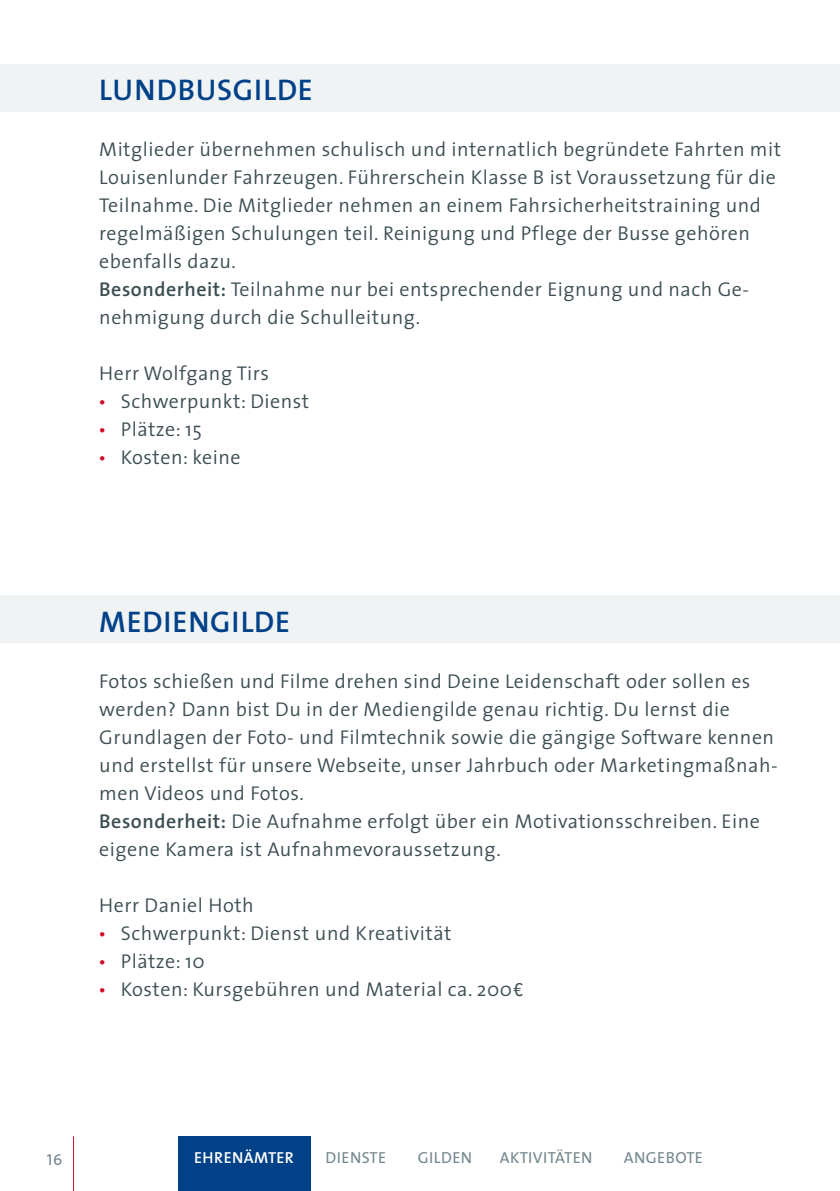
<style>
.page{position:relative;width:840px;height:1191px;background:#fff}
.page>*{position:absolute;margin:0;border:0;box-sizing:border-box;transform-origin:0 0}
.t1{font:600 30px "The Sans";letter-spacing:.025em;color:#004188}
.t2{font:300 20px/28px "The Sans";letter-spacing:.025em;color:#3c4e53}
.t3{font:16px "The Sans";letter-spacing:.025em;color:#74868e}
.t4{font:600 16px "The Sans";letter-spacing:.025em;color:#fff}
.t5{font:16px "The Sans Caps";color:#74868e}
.s1{font-weight:600}
.s2{font-weight:900;color:#cd0d26}
.s3{font-family:"Officina Sans ITC Pro";font-weight:400}
</style>
<div class="page">
<h1 class="t1" style="left:99px;top:65px;width:215px">LUNDBUSGILDE</h1>
<p class="t2" style="left:99px;top:135px;width:683px">Mitglieder übernehmen schulisch und internatlich begründete Fahrten mit Louisenlunder Fahrzeugen. Führerschein Klasse B ist Voraussetzung für die Teilnahme. Die Mitglieder nehmen an einem Fahrsicherheitstraining und regelmäßigen Schulungen teil. Reinigung und Pflege der Busse gehören ebenfalls dazu.<br><span class="s1">Besonderheit:</span> Teilnahme nur bei entsprechender Eignung und nach Ge&shy;nehmigung durch die Schulleitung.</p>
<p class="t2" style="left:99px;top:359px;width:211px">Herr Wolfgang Tirs<br><span class="s2">·</span> Schwerpunkt: Dienst <span class="s2">·</span> Plätze: 15<br><span class="s2">·</span> Kosten: keine</p>
<h1 class="t1" style="left:99px;top:597px;width:192px">MEDIENGILDE</h1>
<p class="t2" style="left:99px;top:667px;width:679px">Fotos schießen und Filme drehen sind Deine Leidenschaft oder sollen es werden? Dann bist Du in der Mediengilde genau richtig. Du lernst die Grundlagen der Foto- und Filmtechnik sowie die gängige Software kennen und erstellst für unsere Webseite, unser Jahrbuch oder Marketingmaßnah&shy;men Videos und Fotos.<br><span class="s1">Besonderheit:</span> Die Aufnahme erfolgt über ein Motivationsschreiben. Eine eigene Kamera ist Aufnahmevoraussetzung.</p>
<p class="t2" style="left:99px;top:891px;width:424px">Herr Daniel Hoth<br><span class="s2">·</span> Schwerpunkt: Dienst und Kreativität<br><span class="s2">·</span> Plätze: 10<br><span class="s2">·</span> Kosten: Kursgebühren und Material ca. 200<span class="s3">€</span></p>
<p class="t5" style="left:47px;top:1145px;width:17px">16</p>
<p class="t4" style="left:194px;top:1144px;width:101px">EHRENÄMTER</p>
<p class="t3" style="left:325px;top:1144px;width:62px">DIENSTE</p>
<p class="t3" style="left:417px;top:1144px;width:56px">GILDEN</p>
<p class="t3" style="left:499px;top:1144px;width:94px">AKTIVITÄTEN</p>
<p class="t3" style="left:623px;top:1144px;width:80px">ANGEBOTE</p>
</div>
